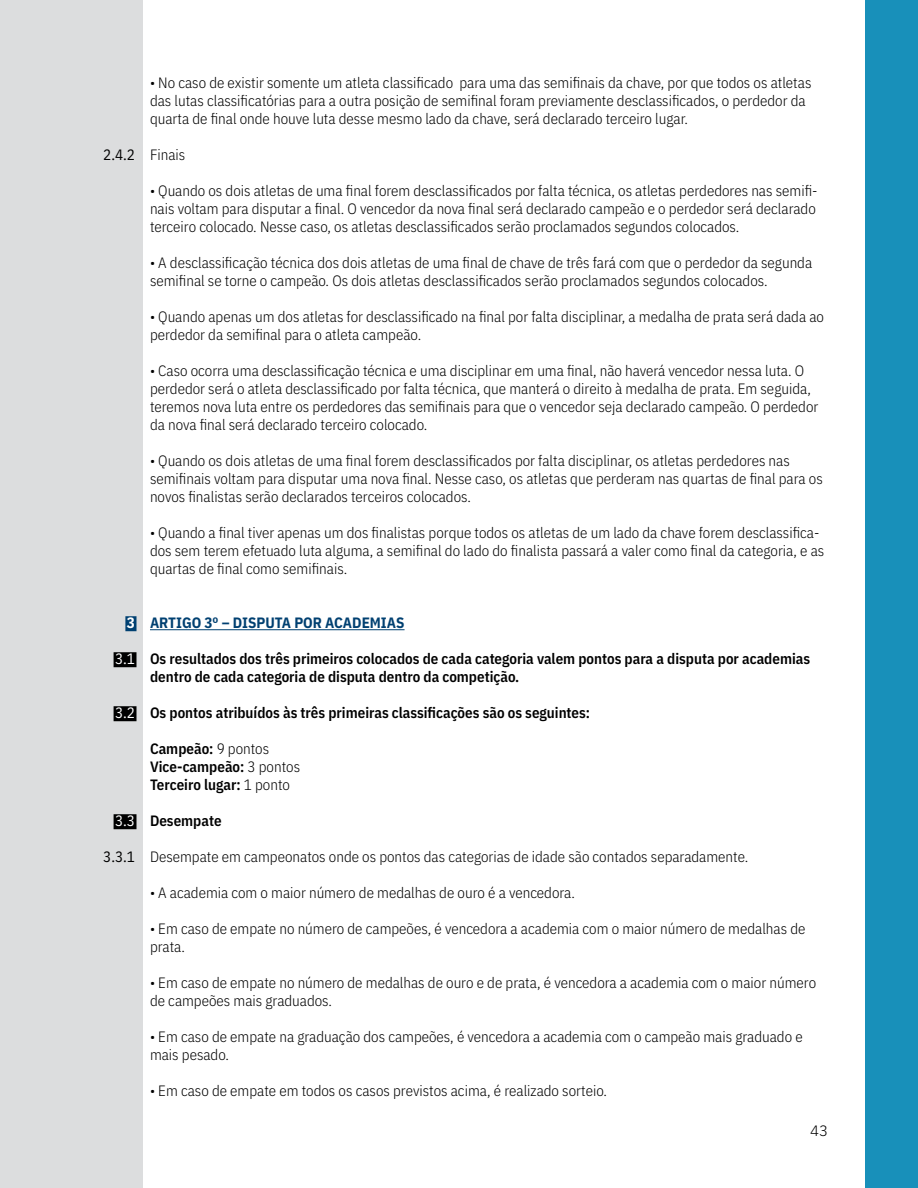
<style>
.page{position:relative;width:918px;height:1188px;background:#fff}
.page>*{position:absolute;margin:0;border:0;box-sizing:border-box;transform-origin:0 0}
.t1{font:300 15px/18px "IBM Plex Sans Cond";color:#000}
.t2{font:600 15px/18px "IBM Plex Sans Cond";color:#000}
.t3{font:700 15px "IBM Plex Sans Cond";color:#004071}
.t4{font:15px "IBM Plex Sans Cond";color:#000}
.t5{font:15px "IBM Plex Sans Cond";color:#fff}
.t6{font:300 15px "IBM Plex Sans";color:#000}
.t7{font:700 15px "IBM Plex Sans Cond";color:#fff}
.s1{font-weight:300}
</style>
<div class="page">
<div style="left:0;top:0;width:142px;height:1188px;background:#dcddde"></div>
<div style="left:866px;top:0;width:52px;height:1187px;background:#1890ba"></div>
<hr style="left:150px;top:629px;width:255px;height:1px;background:#004071">
<div style="left:125px;top:616px;width:12px;height:15px;background:#004071"></div>
<div style="left:114px;top:652px;width:23px;height:15px;background:#000"></div>
<div style="left:114px;top:706px;width:23px;height:15px;background:#000"></div>
<div style="left:114px;top:814px;width:23px;height:15px;background:#000"></div>
<p class="t4" style="left:103px;top:143px;width:33px">2.4.2</p>
<p class="t1" style="left:150px;top:73px;width:663px">• No caso de existir somente um atleta classificado para uma das semifinais da chave, por que todos os atletas das lutas classificatórias para a outra posição de semifinal foram previamente desclassificados, o perdedor da quarta de final onde houve luta desse mesmo lado da chave, será declarado terceiro lugar.</p>
<p class="t1" style="left:150px;top:145px;width:37px">Finais</p>
<p class="t1" style="left:150px;top:181px;width:669px;text-align:justify">• Quando os dois atletas de uma final forem desclassificados por falta técnica, os atletas perdedores nas semifi&shy;nais voltam para disputar a final. O vencedor da nova final será declarado campeão e o perdedor será declarado terceiro colocado. Nesse caso, os atletas desclassificados serão proclamados segundos colocados.</p>
<p class="t1" style="left:150px;top:253px;width:664px">• A desclassificação técnica dos dois atletas de uma final de chave de três fará com que o perdedor da segunda semifinal se torne o campeão. Os dois atletas desclassificados serão proclamados segundos colocados.</p>
<p class="t1" style="left:150px;top:307px;width:676px">• Quando apenas um dos atletas for desclassificado na final por falta disciplinar, a medalha de prata será dada ao perdedor da semifinal para o atleta campeão.</p>
<p class="t1" style="left:150px;top:361px;width:670px">• Caso ocorra uma desclassificação técnica e uma disciplinar em uma final, não haverá vencedor nessa luta. O perdedor será o atleta desclassificado por falta técnica, que manterá o direito à medalha de prata. Em seguida, teremos nova luta entre os perdedores das semifinais para que o vencedor seja declarado campeão. O perdedor da nova final será declarado terceiro colocado.</p>
<p class="t1" style="left:150px;top:451px;width:674px">• Quando os dois atletas de uma final forem desclassificados por falta disciplinar, os atletas perdedores nas semifinais voltam para disputar uma nova final. Nesse caso, os atletas que perderam nas quartas de final para os novos finalistas serão declarados terceiros colocados.</p>
<p class="t1" style="left:150px;top:523px;width:676px">• Quando a final tiver apenas um dos finalistas porque todos os atletas de um lado da chave forem desclassifica&shy;dos sem terem efetuado luta alguma, a semifinal do lado do finalista passará a valer como final da categoria, e as quartas de final como semifinais.</p>
<p class="t7" style="left:127px;top:611px;width:10px">3</p>
<p class="t5" style="left:115px;top:647px;width:21px">3.1</p>
<p class="t5" style="left:115px;top:701px;width:21px">3.2</p>
<p class="t5" style="left:115px;top:809px;width:21px">3.3</p>
<p class="t4" style="left:103px;top:845px;width:33px">3.3.1</p>
<p class="t3" style="left:150px;top:611px;width:256px">ARTIGO 3º – DISPUTA POR ACADEMIAS</p>
<p class="t2" style="left:150px;top:649px;width:662px">Os resultados dos três primeiros colocados de cada categoria valem pontos para a disputa por academias dentro de cada categoria de disputa dentro da competição.</p>
<p class="t2" style="left:150px;top:703px;width:442px">Os pontos atribuídos às três primeiras classificações são os seguintes:</p>
<p class="t2" style="left:150px;top:739px;width:152px">Campeão: <span class="s1">9 pontos<br></span>Vice-campeão: <span class="s1">3 pontos<br></span>Terceiro lugar: <span class="s1">1 ponto</span></p>
<p class="t2" style="left:150px;top:811px;width:73px">Desempate</p>
<p class="t1" style="left:150px;top:847px;width:600px">Desempate em campeonatos onde os pontos das categorias de idade são contados separadamente.</p>
<p class="t1" style="left:150px;top:883px;width:427px">• A academia com o maior número de medalhas de ouro é a vencedora.</p>
<p class="t1" style="left:150px;top:919px;width:657px">• Em caso de empate no número de campeões, é vencedora a academia com o maior número de medalhas de prata.</p>
<p class="t1" style="left:150px;top:973px;width:668px">• Em caso de empate no número de medalhas de ouro e de prata, é vencedora a academia com o maior número de campeões mais graduados.</p>
<p class="t1" style="left:150px;top:1027px;width:654px">• Em caso de empate na graduação dos campeões, é vencedora a academia com o campeão mais graduado e mais pesado.</p>
<p class="t1" style="left:150px;top:1081px;width:459px">• Em caso de empate em todos os casos previstos acima, é realizado sorteio.</p>
<p class="t6" style="left:810px;top:1119px;width:19px">43</p>
</div>
